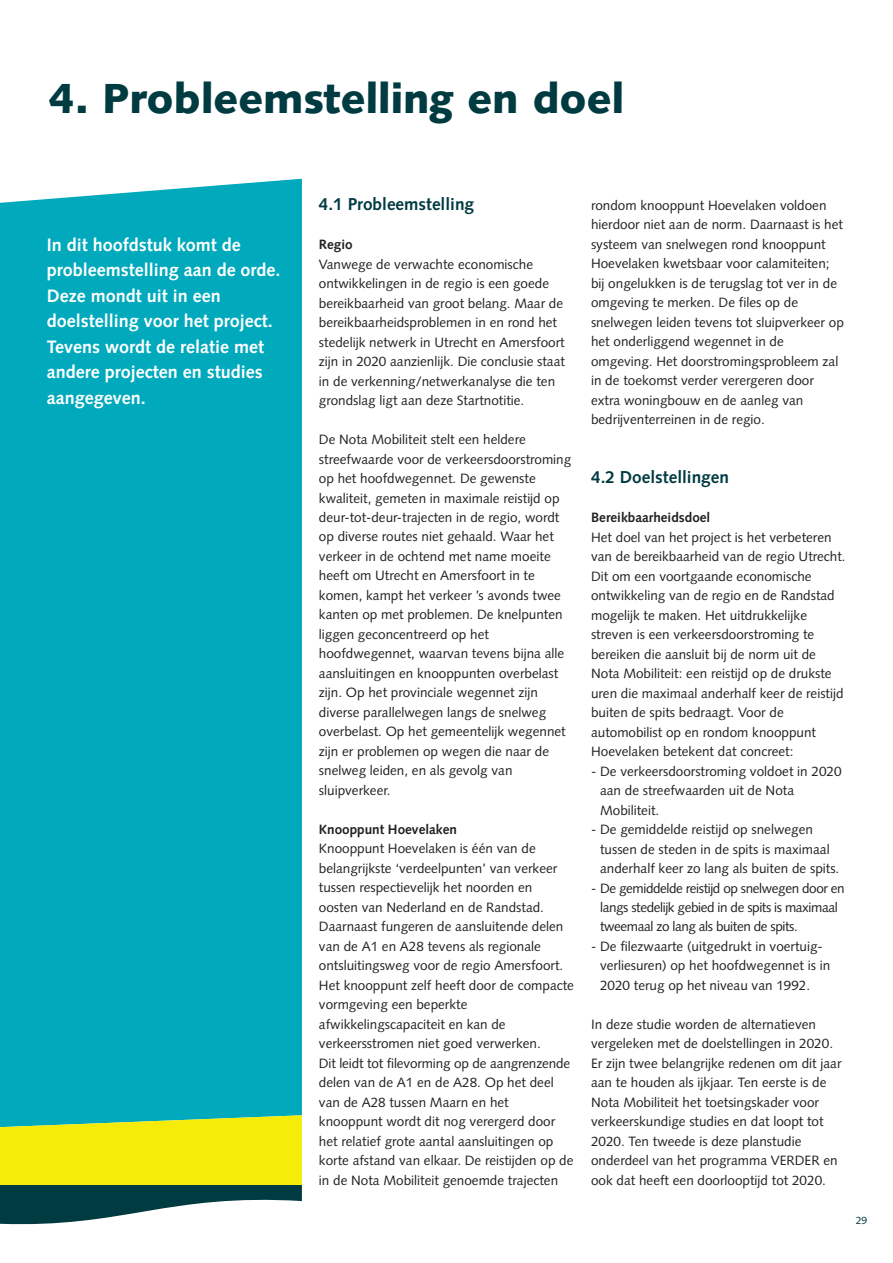
<style>
.page{position:relative;width:893px;height:1263px;background:#fff}
.page>*{position:absolute;margin:0;border:0;box-sizing:border-box;transform-origin:0 0}
.t1{font:900 42px "Syntax";color:#003b42}
.t2{font:700 18px/25.5px "Syntax";color:#fff}
.t3{font:700 17.25px "Syntax";color:#003b42}
.t4{font:13.5px/19.5px "Syntax";color:#231f20}
.t5{font:13.5px/19.5px "Syntax";letter-spacing:-.03em;color:#231f20}
.t6{font:700 13.5px "Syntax";color:#231f20}
.t7{font:10.5px "Syntax";color:#003b42}
</style>
<div class="page">
<div style="left:0;top:203px;width:302px;height:912px;background:#00aabc"></div>
<svg style="left:0;top:1115px;width:302px;height:110px;background:#aec03f"></svg>
<svg style="left:0;top:178px;width:302px;height:25px"></svg>
<h1 class="t1" style="left:48px;top:73px;width:578px">4. Probleemstelling en doel</h1>
<h2 class="t2" style="left:47px;top:232px;width:235px">In dit hoofdstuk komt de probleemstelling aan de orde.<br>Deze mondt uit in een doelstelling voor het project.<br>Tevens wordt de relatie met andere projecten en studies aangegeven.</h2>
<p class="t3" style="left:319px;top:194px;width:157px">4.1 Probleemstelling</p>
<p class="t6" style="left:319px;top:237px;width:35px">Regio</p>
<p class="t4" style="left:319px;top:254px;width:248px">Vanwege de verwachte economische ontwikkelingen in de regio is een goede bereikbaarheid van groot belang. Maar de bereikbaarheidsproblemen in en rond het stedelijk netwerk in Utrecht en Amersfoort zijn in 2020 aanzienlijk. Die conclusie staat in de verkenning/netwerkanalyse die ten grondslag ligt aan deze Startnotitie.</p>
<p class="t4" style="left:319px;top:430px;width:254px">De Nota Mobiliteit stelt een heldere streefwaarde voor de verkeersdoorstroming op het hoofdwegennet. De gewenste kwaliteit, gemeten in maximale reistijd op deur-tot-deur-trajecten in de regio, wordt op diverse routes niet gehaald. Waar het verkeer in de ochtend met name moeite heeft om Utrecht en Amersfoort in te komen, kampt het verkeer ’s avonds twee kanten op met problemen. De knelpunten liggen geconcentreerd op het hoofdwegennet, waarvan tevens bijna alle aansluitingen en knooppunten overbelast zijn. Op het provinciale wegennet zijn diverse parallelwegen langs de snelweg overbelast. Op het gemeentelijk wegennet zijn er problemen op wegen die naar de snelweg leiden, en als gevolg van sluipverkeer.</p>
<p class="t6" style="left:319px;top:821px;width:140px">Knooppunt Hoevelaken</p>
<p class="t4" style="left:319px;top:839px;width:257px">Knooppunt Hoevelaken is één van de belangrijkste ‘verdeelpunten’ van verkeer tussen respectievelijk het noorden en oosten van Nederland en de Randstad.<br>Daarnaast fungeren de aansluitende delen van de A1 en A28 tevens als regionale ontsluitingsweg voor de regio Amersfoort.<br>Het knooppunt zelf heeft door de compacte vormgeving een beperkte afwikkelingscapaciteit en kan de verkeersstromen niet goed verwerken.<br>Dit leidt tot filevorming op de aangrenzende delen van de A1 en de A28. Op het deel van de A28 tussen Maarn en het knooppunt wordt dit nog verergerd door het relatief grote aantal aansluitingen op korte afstand van elkaar. De reistijden op de in de Nota Mobiliteit genoemde trajecten</p>
<p class="t4" style="left:591px;top:195px;width:254px">rondom knooppunt Hoevelaken voldoen hierdoor niet aan de norm. Daarnaast is het systeem van snelwegen rond knooppunt Hoevelaken kwetsbaar voor calamiteiten; bij ongelukken is de terugslag tot ver in de omgeving te merken. De files op de snelwegen leiden tevens tot sluipverkeer op het onderliggend wegennet in de omgeving. Het doorstromingsprobleem zal in de toekomst verder verergeren door extra woningbouw en de aanleg van bedrijventerreinen in de regio.</p>
<p class="t3" style="left:591px;top:467px;width:140px">4.2 Doelstellingen</p>
<p class="t6" style="left:591px;top:510px;width:121px">Bereikbaarheidsdoel</p>
<p class="t4" style="left:591px;top:527px;width:256px">Het doel van het project is het verbeteren van de bereikbaarheid van de regio Utrecht.<br>Dit om een voortgaande economische ontwikkeling van de regio en de Randstad mogelijk te maken. Het uitdrukkelijke streven is een verkeersdoorstroming te bereiken die aansluit bij de norm uit de Nota Mobiliteit: een reistijd op de drukste uren die maximaal anderhalf keer de reistijd buiten de spits bedraagt. Voor de automobilist op en rondom knooppunt Hoevelaken betekent dat concreet:</p>
<p class="t4" style="left:600px;top:761px;width:243px;text-indent:-9px">- De verkeersdoorstroming voldoet in 2020 aan de streefwaarden uit de Nota<br>Mobiliteit.</p>
<p class="t4" style="left:600px;top:820px;width:241px;text-indent:-9px">- De gemiddelde reistijd op snelwegen tussen de steden in de spits is maximaal anderhalf keer zo lang als buiten de spits.</p>
<p class="t5" style="left:600px;top:878px;width:246px;text-indent:-9px">- De gemiddelde reistijd op snelwegen door en langs stedelijk gebied in de spits is maximaal tweemaal zo lang als buiten de spits.</p>
<p class="t4" style="left:600px;top:936px;width:232px;text-indent:-9px">- De filezwaarte (uitgedrukt in voertuig&shy;verliesuren) op het hoofdwegennet is in<br>2020 terug op het niveau van 1992.</p>
<p class="t4" style="left:591px;top:1014px;width:252px">In deze studie worden de alternatieven vergeleken met de doelstellingen in 2020.<br>Er zijn twee belangrijke redenen om dit jaar aan te houden als ijkjaar. Ten eerste is de Nota Mobiliteit het toetsingskader voor verkeerskundige studies en dat loopt tot 2020. Ten tweede is deze planstudie onderdeel van het programma VERDER en ook dat heeft een doorlooptijd tot 2020.</p>
<p class="t7" style="left:856px;top:1214px;width:13px">29</p>
</div>
